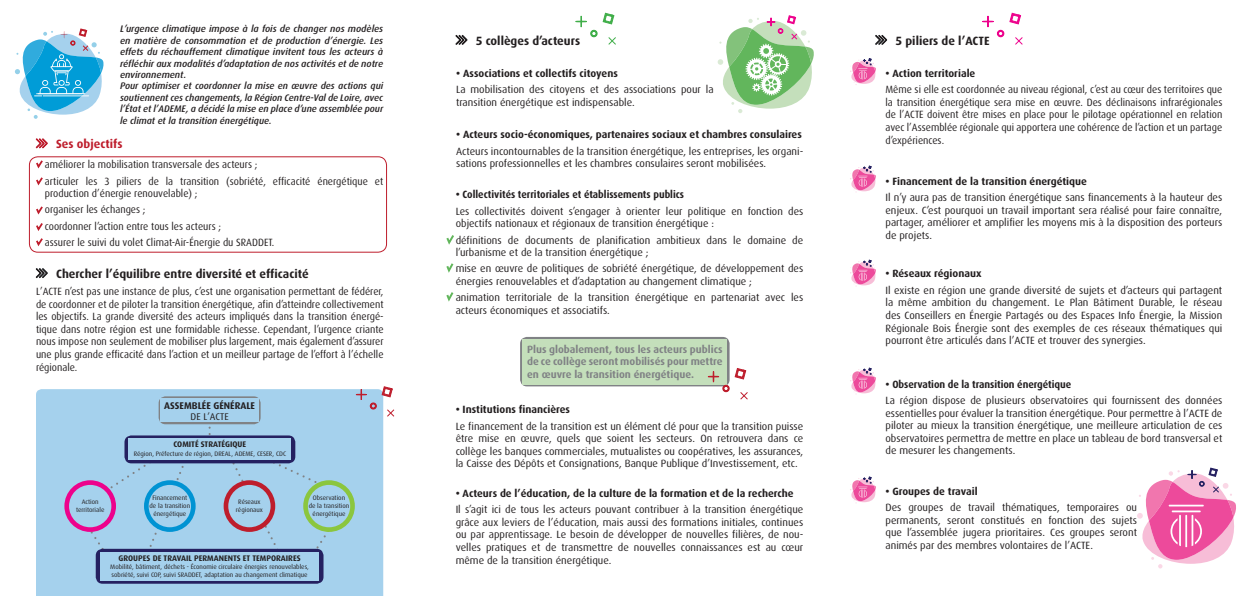
<style>
.page{position:relative;width:1259px;height:596px;background:#fff}
.page>*{position:absolute;margin:0;border:0;box-sizing:border-box;transform-origin:0 0}
.t1{font:700 12px "Dax";color:#231f20}
.t2{font:700 12px "Dax";color:#be1d2c}
.t3{font:10.5px/12.6px "Dax";color:#231f20}
.t4{font:10.5px/12.6px "Dax";color:#231f20;text-align:justify;scale:.95 1}
.t5{font:700 10.5px "Dax";color:#231f20}
.t6{font:700 10.5px/12.6px "Dax";color:#808285;text-align:justify}
.t7{font:700 9.7px "Dax";color:#231f20}
.t8{font:9.7px "Dax";color:#231f20}
.t9{font:italic 500 9.5px/11.4px "Dax";color:#231f20}
.t10{font:700 8.1px "Dax";color:#231f20}
.t11{font:6.5px/7.8px "Dax";color:#231f20;text-align:center}
</style>
<div class="page">
<svg style="left:455px;top:35px;width:13px;height:10px"></svg>
<svg style="left:875px;top:35px;width:12px;height:10px"></svg>
<svg style="left:35px;top:268px;width:13px;height:10px"></svg>
<svg style="left:15px;top:28px;width:89px;height:91px"></svg>
<svg style="left:717px;top:15px;width:97px;height:98px"></svg>
<div style="left:36px;top:389px;width:347px;height:206px;background:#a5d1ed"></div>
<svg style="left:209px;top:424px;width:2px;height:11px"></svg>
<div style="left:69px;top:454px;width:117px;height:106px;background:#a5d1ed"></div>
<div style="left:231px;top:455px;width:119px;height:111px;background:#a5d1ed"></div>
<div style="left:159px;top:396px;width:102px;height:28px;background:#808285;border-radius:7px"></div>
<div style="left:160px;top:398px;width:99px;height:24px;background:#a5d1ed"></div>
<div style="left:124px;top:435px;width:171px;height:28px;background:#252161;border-radius:7px"></div>
<div style="left:128px;top:438px;width:163px;height:22px;background:#a5d1ed"></div>
<svg style="left:144px;top:480px;width:52px;height:51px"></svg>
<div style="left:149px;top:484px;width:42px;height:43px;background:#a5d1ed;border-radius:50%"></div>
<div style="left:224px;top:480px;width:51px;height:51px;background:#be1d2c;border-radius:50%"></div>
<div style="left:228px;top:484px;width:43px;height:43px;background:#a5d1ed;border-radius:50%"></div>
<svg style="left:303px;top:480px;width:52px;height:51px"></svg>
<div style="left:308px;top:484px;width:42px;height:43px;background:#a5d1ed;border-radius:50%"></div>
<svg style="left:64px;top:480px;width:52px;height:51px"></svg>
<div style="left:69px;top:484px;width:42px;height:43px;background:#a5d1ed;border-radius:50%"></div>
<svg style="left:96px;top:548px;width:227px;height:35px;background:#454e84"></svg>
<div style="left:100px;top:551px;width:219px;height:29px;background:#a5d1ed"></div>
<svg style="left:355px;top:386px;width:40px;height:31px"></svg>
<svg style="left:1137px;top:467px;width:99px;height:101px"></svg>
<hr style="left:1171px;top:510px;width:29px;height:2px;background:#fff">
<hr style="left:1168px;top:504px;width:35px;height:2px;background:#fff">
<div style="left:29px;top:156px;width:358px;height:96px;border:1px solid #be1d2c;border-radius:9px"></div>
<svg style="left:35px;top:138px;width:13px;height:11px"></svg>
<svg style="left:34px;top:158px;width:9px;height:28px"></svg>
<svg style="left:36px;top:206px;width:7px;height:41px"></svg>
<svg style="left:446px;top:235px;width:8px;height:10px"></svg>
<svg style="left:446px;top:263px;width:8px;height:10px"></svg>
<svg style="left:446px;top:292px;width:8px;height:10px"></svg>
<svg style="left:520px;top:337px;width:209px;height:49px"></svg>
<div style="left:522px;top:339px;width:205px;height:45px;background:#c4dfbb"></div>
<svg style="left:707px;top:367px;width:41px;height:33px"></svg>
<svg style="left:850px;top:59px;width:26px;height:26px"></svg>
<svg style="left:850px;top:166px;width:26px;height:26px"></svg>
<svg style="left:850px;top:260px;width:26px;height:26px"></svg>
<svg style="left:850px;top:368px;width:26px;height:26px"></svg>
<svg style="left:850px;top:476px;width:26px;height:27px"></svg>
<svg style="left:982px;top:12px;width:41px;height:33px"></svg>
<svg style="left:575px;top:12px;width:41px;height:33px"></svg>
<p class="t9" style="left:120px;top:23px;width:265px">L’urgence climatique impose à la fois de changer nos modèles en matière de consommation et de production d’énergie. Les effets du réchauffement climatique invitent tous les acteurs à réfléchir aux modalités d’adaptation de nos activités et de notre environnement.<br>Pour optimiser et coordonner la mise en œuvre des actions qui soutiennent ces changements, la Région Centre-Val de Loire, avec l’État et l’ADEME, a décidé la mise en place d’une assemblée pour le climat et la transition énergétique.</p>
<p class="t1" style="left:476px;top:34px;width:106px">5 collèges d’acteurs</p>
<p class="t1" style="left:895px;top:34px;width:96px">5 piliers de l’ACTE</p>
<p class="t5" style="left:456px;top:67px;width:163px">• Associations et collectifs citoyens</p>
<p class="t3" style="left:456px;top:83px;width:259px">La mobilisation des citoyens et des associations pour la transition énergétique est indispensable.</p>
<p class="t5" style="left:456px;top:129px;width:347px">• Acteurs socio-économiques, partenaires sociaux et chambres consulaires</p>
<p class="t3" style="left:456px;top:145px;width:349px">Acteurs incontournables de la transition énergétique, les entreprises, les organi&shy;sations professionnelles et les chambres consulaires seront mobilisées.</p>
<p class="t5" style="left:885px;top:67px;width:91px">• Action territoriale</p>
<p class="t4" style="left:885px;top:83px;width:356px">Même si elle est coordonnée au niveau régional, c’est au cœur des territoires que la transition énergétique sera mise en œuvre. Des déclinaisons infrarégionales de l’ACTE doivent être mises en place pour le pilotage opérationnel en relation avec l’Assemblée régionale qui apportera une cohérence de l’action et un partage d’expériences.</p>
<p class="t5" style="left:885px;top:175px;width:203px">• Financement de la transition énergétique</p>
<p class="t3" style="left:885px;top:191px;width:338px;text-align:justify">Il n’y aura pas de transition énergétique sans financements à la hauteur des enjeux. C’est pourquoi un travail important sera réalisé pour faire connaître, partager, améliorer et amplifier les moyens mis à la disposition des porteurs de projets.</p>
<p class="t5" style="left:885px;top:268px;width:97px">• Réseaux régionaux</p>
<p class="t3" style="left:885px;top:284px;width:338px;text-align:justify">Il existe en région une grande diversité de sujets et d’acteurs qui partagent la même ambition du changement. Le Plan Bâtiment Durable, le réseau des Conseillers en Énergie Partagés ou des Espaces Info Énergie, la Mission Régionale Bois Énergie sont des exemples de ces réseaux thématiques qui pourront être articulés dans l’ACTE et trouver des synergies.</p>
<p class="t5" style="left:885px;top:378px;width:187px">• Observation de la transition énergétique</p>
<p class="t3" style="left:885px;top:394px;width:338px;text-align:justify">La région dispose de plusieurs observatoires qui fournissent des données essentielles pour évaluer la transition énergétique. Pour permettre à l’ACTE de piloter au mieux la transition énergétique, une meilleure articulation de ces observatoires permettra de mettre en place un tableau de bord transversal et de mesurer les changements.</p>
<p class="t5" style="left:885px;top:485px;width:94px">• Groupes de travail</p>
<p class="t3" style="left:885px;top:501px;width:253px;text-align:justify">Des groupes de travail thématiques, temporaires ou permanents, seront constitués en fonction des sujets que l’assemblée jugera prioritaires. Ces groupes seront animés par des membres volontaires de l’ACTE.</p>
<p class="t2" style="left:56px;top:137px;width:68px">Ses objectifs</p>
<p class="t4" style="left:45px;top:157px;width:357px;line-height:16.2px">améliorer la mobilisation transversale des acteurs ;<br>articuler les 3 piliers de la transition (sobriété, efficacité énergétique et</p>
<p class="t4" style="left:45px;top:185px;width:243px;line-height:16.2px;text-align:left">production d’énergie renouvelable) ;<br>organiser les échanges ;<br>coordonner l’action entre tous les acteurs ;<br>assurer le suivi du volet Climat-Air-Énergie du SRADDET.</p>
<p class="t5" style="left:456px;top:189px;width:230px">• Collectivités territoriales et établissements publics</p>
<p class="t3" style="left:456px;top:205px;width:349px">Les collectivités doivent s’engager à orienter leur politique en fonction des objectifs nationaux et régionaux de transition énergétique :</p>
<p class="t3" style="left:456px;top:233px;width:349px">définitions de documents de planification ambitieux dans le domaine de l’urbanisme et de la transition énergétique ;</p>
<p class="t3" style="left:456px;top:262px;width:349px">mise en œuvre de politiques de sobriété énergétique, de développement des énergies renouvelables et d’adaptation au changement climatique ;</p>
<p class="t3" style="left:456px;top:291px;width:349px">animation territoriale de la transition énergétique en partenariat avec les acteurs économiques et associatifs.</p>
<p class="t6" style="left:527px;top:342px;width:197px">Plus globalement, tous les acteurs publics de ce collège seront mobilisés pour mettre en œuvre la transition énergétique.</p>
<p class="t1" style="left:56px;top:266px;width:254px">Chercher l’équilibre entre diversité et efficacité</p>
<p class="t4" style="left:36px;top:285px;width:367px">L’ACTE n’est pas une instance de plus, c’est une organisation permettant de fédérer, de coordonner et de piloter la transition énergétique, afin d’atteindre collectivement les objectifs. La grande diversité des acteurs impliqués dans la transition énergé&shy;tique dans notre région est une formidable richesse. Cependant, l’urgence criante nous impose non seulement de mobiliser plus largement, mais également d’assurer une plus grande efficacité dans l’action et un meilleur partage de l’effort à l’échelle régionale.</p>
<p class="t7" style="left:164px;top:399px;width:92px">ASSEMBLÉE GÉNÉRALE</p>
<p class="t8" style="left:191px;top:411px;width:40px">DE L’ACTE</p>
<p class="t10" style="left:174px;top:439px;width:74px">COMITÉ STRATÉGIQUE</p>
<p class="t11" style="left:134px;top:449px;width:154px">Région, Préfecture de région, DREAL, ADEME, CESER, CDC</p>
<p class="t11" style="left:149px;top:493px;width:42px">Financement de la transition énergétique</p>
<p class="t11" style="left:236px;top:497px;width:28px">Réseaux régionaux</p>
<p class="t11" style="left:309px;top:493px;width:42px">Observation<br>de la transition énergétique</p>
<p class="t5" style="left:456px;top:403px;width:116px">• Institutions financières</p>
<p class="t3" style="left:456px;top:419px;width:349px;text-align:justify">Le financement de la transition est un élément clé pour que la transition puisse être mise en œuvre, quels que soient les secteurs. On retrouvera dans ce collège les banques commerciales, mutualistes ou coopératives, les assurances, la Caisse des Dépôts et Consignations, Banque Publique d’Investissement, etc.</p>
<p class="t5" style="left:456px;top:487px;width:339px">• Acteurs de l’éducation, de la culture de la formation et de la recherche</p>
<p class="t3" style="left:456px;top:503px;width:349px;text-align:justify">Il s’agit ici de tous les acteurs pouvant contribuer à la transition énergétique grâce aux leviers de l’éducation, mais aussi des formations initiales, continues ou par apprentissage. Le besoin de développer de nouvelles filières, de nou&shy;velles pratiques et de transmettre de nouvelles connaissances est au cœur même de la transition énergétique.</p>
<p class="t11" style="left:76px;top:498px;width:30px">Action territoriale</p>
<p class="t10" style="left:118px;top:553px;width:184px">GROUPES DE TRAVAIL PERMANENTS ET TEMPORAIRES</p>
<p class="t11" style="left:110px;top:562px;width:200px;text-align:left">Mobilité, bâtiment, déchets - Économie circulaire énergies renouvelables, sobriété, suivi COP, suivi SRADDET, adaptation au changement climatique</p>
</div>
